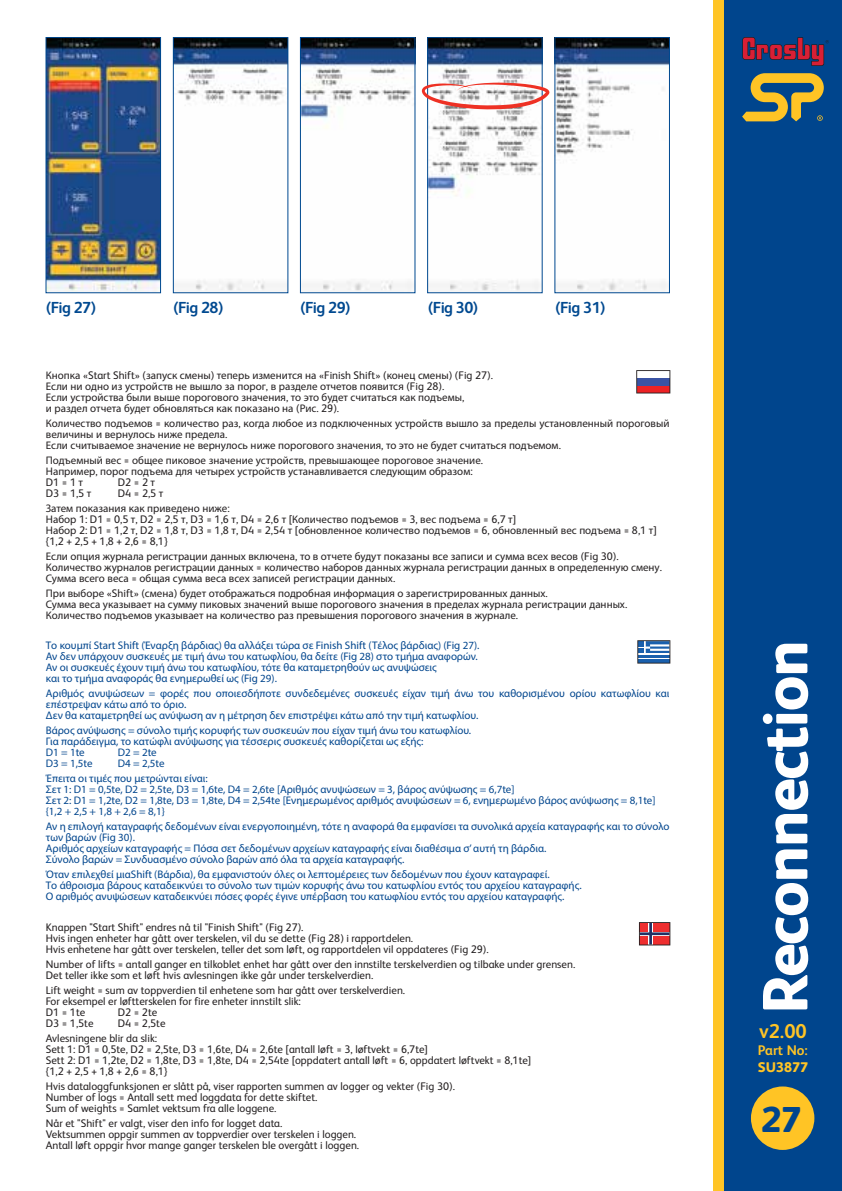
<style>
.page{position:relative;width:842px;height:1191px;background:#fff}
.page>*{position:absolute;margin:0;border:0;box-sizing:border-box;transform-origin:0 0}
.t1{font:800 64px "FS Albert";letter-spacing:-.025em;color:#fff}
.t2{font:800 36px "FS Albert";color:#00458d}
.t3{font:700 20px "FS Albert";color:#ffc425}
.t4{font:700 16px "FS Albert";letter-spacing:-.035em;color:#004990}
.t5{font:700 14px "FS Albert";color:#ffc425}
.t6{font:800 14px "FS Albert";color:#ffc425}
.t7{font:11px/11px "Myriad Pro";color:#00458d}
.t8{font:11px/11px "Myriad Pro";color:#231f20}
.t9{font:11px/11px "FS Albert";color:#231f20}
.s1{font-family:"FS Albert"}
.s2{font-family:"Myriad Pro"}
</style>
<div class="page">
<div style="left:723px;top:0;width:119px;height:1191px;background:#00458d"></div>
<div style="left:713px;top:0;width:10px;height:1191px;background:#ffc425"></div>
<div style="left:751px;top:1086px;width:63px;height:64px;background:#ffc425;border-radius:50%"></div>
<svg style="left:742px;top:73px;width:82px;height:48px"></svg>
<svg style="left:742px;top:37px;width:87px;height:29px"></svg>
<img style="left:556px;top:39px;width:112px;height:252px">
<img style="left:48px;top:39px;width:111px;height:252px">
<div style="left:46px;top:37px;width:115px;height:256px;border:1px solid #004990"></div>
<img style="left:175px;top:39px;width:111px;height:252px">
<div style="left:173px;top:37px;width:115px;height:256px;border:1px solid #004990"></div>
<img style="left:302px;top:39px;width:111px;height:252px">
<div style="left:300px;top:37px;width:115px;height:256px;border:1px solid #004990"></div>
<div style="left:554px;top:37px;width:116px;height:256px;border:1px solid #004990"></div>
<img style="left:429px;top:39px;width:112px;height:252px">
<div style="left:427px;top:37px;width:116px;height:256px;border:1px solid #004990"></div>
<svg style="left:422px;top:83px;width:127px;height:26px"></svg>
<svg style="left:636px;top:370px;width:34px;height:23px"></svg>
<svg style="left:637px;top:640px;width:33px;height:23px"></svg>
<svg style="left:639px;top:922px;width:31px;height:23px"></svg>
<h3 class="t4" style="left:46px;top:298px;width:51px">(Fig 27)</h3>
<h3 class="t4" style="left:173px;top:298px;width:51px">(Fig 28)</h3>
<h3 class="t4" style="left:300px;top:298px;width:51px">(Fig 29)</h3>
<h3 class="t4" style="left:428px;top:298px;width:51px">(Fig 30)</h3>
<h3 class="t4" style="left:555px;top:298px;width:51px">(Fig 31)</h3>
<p class="t8" style="left:46px;top:369px;width:449px">Кнопка <span class="s1">«Start Shift» (</span>запуск смены<span class="s1">)</span> теперь изменится на <span class="s1">«Finish Shift» (</span>конец смены<span class="s1">) (Fig 27).<br></span>Если ни одно из устройств не вышло за порог<span class="s1">,</span> в разделе отчетов появится <span class="s1">(Fig 28).<br></span>Если устройства были выше порогового значения<span class="s1">,</span> то это будет считаться как подъемы<span class="s1">,<br></span>и раздел отчета будет обновляться как показано на <span class="s1">(</span>Рис<span class="s1">. 29).</span></p>
<p class="t8" style="left:46px;top:417px;width:625px">Количество подъемов <span class="s1">=</span> количество раз<span class="s1">,</span> когда любое из подключенных устройств вышло за пределы установленный пороговый величины и вернулось ниже предела<span class="s1">.<br></span>Если считываемое значение не вернулось ниже порогового значения<span class="s1">,</span> то это не будет считаться подъемом<span class="s1">.</span></p>
<p class="t8" style="left:46px;top:454px;width:439px">Подъемный вес <span class="s1">=</span> общее пиковое значение устройств<span class="s1">,</span> превышающее пороговое значение<span class="s1">.<br></span>Например<span class="s1">,</span> порог подъема для четырех устройств устанавливается следующим образом<span class="s1">:</span></p>
<p class="t9" style="left:46px;top:476px;width:39px">D1 = 1 <span class="s2">т</span></p>
<p class="t9" style="left:118px;top:476px;width:39px">D2 = 2 <span class="s2">т</span></p>
<p class="t9" style="left:46px;top:487px;width:47px">D3 = 1,5 <span class="s2">т</span></p>
<p class="t9" style="left:118px;top:487px;width:47px">D4 = 2,5 <span class="s2">т</span></p>
<p class="t8" style="left:46px;top:502px;width:612px">Затем показания как приведено ниже<span class="s1">:<br></span>Набор <span class="s1">1: D1 = 0,5</span> т<span class="s1">, D2 = 2,5</span> т<span class="s1">, D3 = 1,6</span> т<span class="s1">, D4 = 2,6</span> т <span class="s1">[</span>Количество подъемов <span class="s1">= 3,</span> вес подъема <span class="s1">= 6,7</span> т<span class="s1">]<br></span>Набор <span class="s1">2: D1 = 1,2</span> т<span class="s1">, D2 = 1,8</span> т<span class="s1">, D3 = 1,8</span> т<span class="s1">, D4 = 2,54</span> т <span class="s1">[</span>обновленное количество подъемов <span class="s1">= 6,</span> обновленный вес подъема <span class="s1">= 8,1</span> т<span class="s1">]</span></p>
<p class="t9" style="left:46px;top:535px;width:123px">{1,2 + 2,5 + 1,8 + 2,6 = 8,1}</p>
<p class="t8" style="left:46px;top:550px;width:618px">Если опция журнала регистрации данных включена<span class="s1">,</span> то в отчете будут показаны все записи и сумма всех весов <span class="s1">(Fig 30).<br></span>Количество журналов регистрации данных <span class="s1">=</span> количество наборов данных журнала регистрации данных в определенную смену<span class="s1">.<br></span>Сумма всего веса <span class="s1">=</span> общая сумма веса всех записей регистрации данных<span class="s1">.</span></p>
<p class="t8" style="left:46px;top:587px;width:583px">При выборе <span class="s1">«Shift» (</span>смена<span class="s1">)</span> будет отображаться подробная информация о зарегистрированных данных<span class="s1">.<br></span>Сумма веса указывает на сумму пиковых значений выше порогового значения в пределах журнала регистрации данных<span class="s1">.<br></span>Количество подъемов указывает на количество раз превышения порогового значения в журнале<span class="s1">.</span></p>
<p class="t7" style="left:46px;top:639px;width:435px">Το κουμπί Start Shift (Έναρξη βάρδιας) θα αλλάξει τώρα σε Finish Shift (Τέλος βάρδιας) (Fig 27).<br>Αν δεν υπάρχουν συσκευές με τιμή άνω του κατωφλίου, θα δείτε (Fig 28) στο τμήμα αναφορών.<br>Αν οι συσκευές έχουν τιμή άνω του κατωφλίου, τότε θα καταμετρηθούν ως ανυψώσεις<br>και το τμήμα αναφοράς θα ενημερωθεί ως (Fig 29).</p>
<p class="t7" style="left:46px;top:687px;width:625px">Αριθμός ανυψώσεων = φορές που οποιεσδήποτε συνδεδεμένες συσκευές είχαν τιμή άνω του καθορισμένου ορίου κατωφλίου και επέστρεψαν κάτω από το όριο.<br>Δεν θα καταμετρηθεί ως ανύψωση αν η μέτρηση δεν επιστρέψει κάτω από την τιμή κατωφλίου.</p>
<p class="t7" style="left:46px;top:724px;width:427px">Βάρος ανύψωσης = σύνολο τιμής κορυφής των συσκευών που είχαν τιμή άνω του κατωφλίου.<br>Για παράδειγμα, το κατώφλι ανύψωσης για τέσσερις συσκευές καθορίζεται ως εξής:<br>D1 = 1te</p>
<p class="t7" style="left:118px;top:746px;width:40px">D2 = 2te</p>
<p class="t7" style="left:46px;top:755px;width:163px;line-height:15px;text-indent:72px">D4 = 2,5te<br>Έπειτα οι τιμές που μετρώνται είναι:</p>
<p class="t7" style="left:46px;top:783px;width:611px">Σετ 1: D1 = 0,5te, D2 = 2,5te, D3 = 1,6te, D4 = 2,6te [Αριθμός ανυψώσεων = 3, βάρος ανύψωσης = 6,7te]<br>Σετ 2: D1 = 1,2te, D2 = 1,8te, D3 = 1,8te, D4 = 2,54te [Ενημερωμένος αριθμός ανυψώσεων = 6, ενημερωμένο βάρος ανύψωσης = 8,1te] {1,2 + 2,5 + 1,8 + 2,6 = 8,1}</p>
<p class="t7" style="left:46px;top:820px;width:625px">Αν η επιλογή καταγραφής δεδομένων είναι ενεργοποιημένη, τότε η αναφορά θα εμφανίσει τα συνολικά αρχεία καταγραφής και το σύνολο των βαρών (Fig 30).<br>Αριθμός αρχείων καταγραφής = Πόσα σετ δεδομένων αρχείων καταγραφής είναι διαθέσιμα σ’ αυτή τη βάρδια.<br>Σύνολο βαρών = Συνδυασμένο σύνολο βαρών από όλα τα αρχεία καταγραφής.</p>
<p class="t7" style="left:46px;top:868px;width:537px">Όταν επιλεχθεί μιαShift (Βάρδια), θα εμφανιστούν όλες οι λεπτομέρειες των δεδομένων που έχουν καταγραφεί.<br>Το άθροισμα βάρους καταδεικνύει το σύνολο των τιμών κορυφής άνω του κατωφλίου εντός του αρχείου καταγραφής.<br>Ο αριθμός ανυψώσεων καταδεικνύει πόσες φορές έγινε υπέρβαση του κατωφλίου εντός του αρχείου καταγραφής.</p>
<p class="t9" style="left:46px;top:921px;width:444px">Knappen "Start Shift" endres nå til "Finish Shift" (Fig 27).<br>Hvis ingen enheter har gått over terskelen, vil du se dette (Fig 28) i rapportdelen.<br>Hvis enhetene har gått over terskelen, teller det som løft, og rapportdelen vil oppdateres (Fig 29).</p>
<p class="t9" style="left:46px;top:958px;width:531px">Number of lifts = antall ganger en tilkoblet enhet har gått over den innstilte terskelverdien og tilbake under grensen.<br>Det teller ikke som et løft hvis avlesningen ikke går under terskelverdien.</p>
<p class="t9" style="left:46px;top:984px;width:361px">Lift weight = sum av toppverdien til enhetene som har gått over terskelverdien.<br>For eksempel er løftterskelen for fire enheter innstilt slik:<br>D1 = 1te</p>
<p class="t7" style="left:46px;top:757px;width:48px">D3 = 1,5te</p>
<p class="t9" style="left:118px;top:1006px;width:41px">D2 = 2te</p>
<p class="t9" style="left:46px;top:1015px;width:121px;line-height:15px;text-indent:72px">D4 = 2,5te<br>Avlesningene blir da slik:</p>
<p class="t9" style="left:46px;top:1043px;width:487px">Sett 1: D1 = 0,5te, D2 = 2,5te, D3 = 1,6te, D4 = 2,6te [antall løft = 3, løftvekt = 6,7te]<br>Sett 2: D1 = 1,2te, D2 = 1,8te, D3 = 1,8te, D4 = 2,54te [oppdatert antall løft = 6, oppdatert løftvekt = 8,1te] {1,2 + 2,5 + 1,8 + 2,6 = 8,1}</p>
<p class="t9" style="left:46px;top:1080px;width:411px">Hvis dataloggfunksjonen er slått på, viser rapporten summen av logger og vekter (Fig 30).<br>Number of logs = Antall sett med loggdata for dette skiftet.<br>Sum of weights = Samlet vektsum fra alle loggene.</p>
<p class="t9" style="left:46px;top:1117px;width:315px">Når et "Shift" er valgt, viser den info for logget data.<br>Vektsummen oppgir summen av toppverdier over terskelen i loggen.<br>Antall løft oppgir hvor mange ganger terskelen ble overgått i loggen.</p>
<p class="t9" style="left:46px;top:1017px;width:49px">D3 = 1,5te</p>
<h1 class="t1" style="left:748px;top:1014px;width:375px;rotate:-90deg">Reconnection</h1>
<h3 class="t3" style="left:759px;top:1020px;width:49px">v2.00</h3>
<p class="t5" style="left:758px;top:1042px;width:51px">Part No:</p>
<p class="t6" style="left:758px;top:1059px;width:52px">SU3877</p>
<h2 class="t2" style="left:761px;top:1098px;width:42px">27</h2>
</div>
